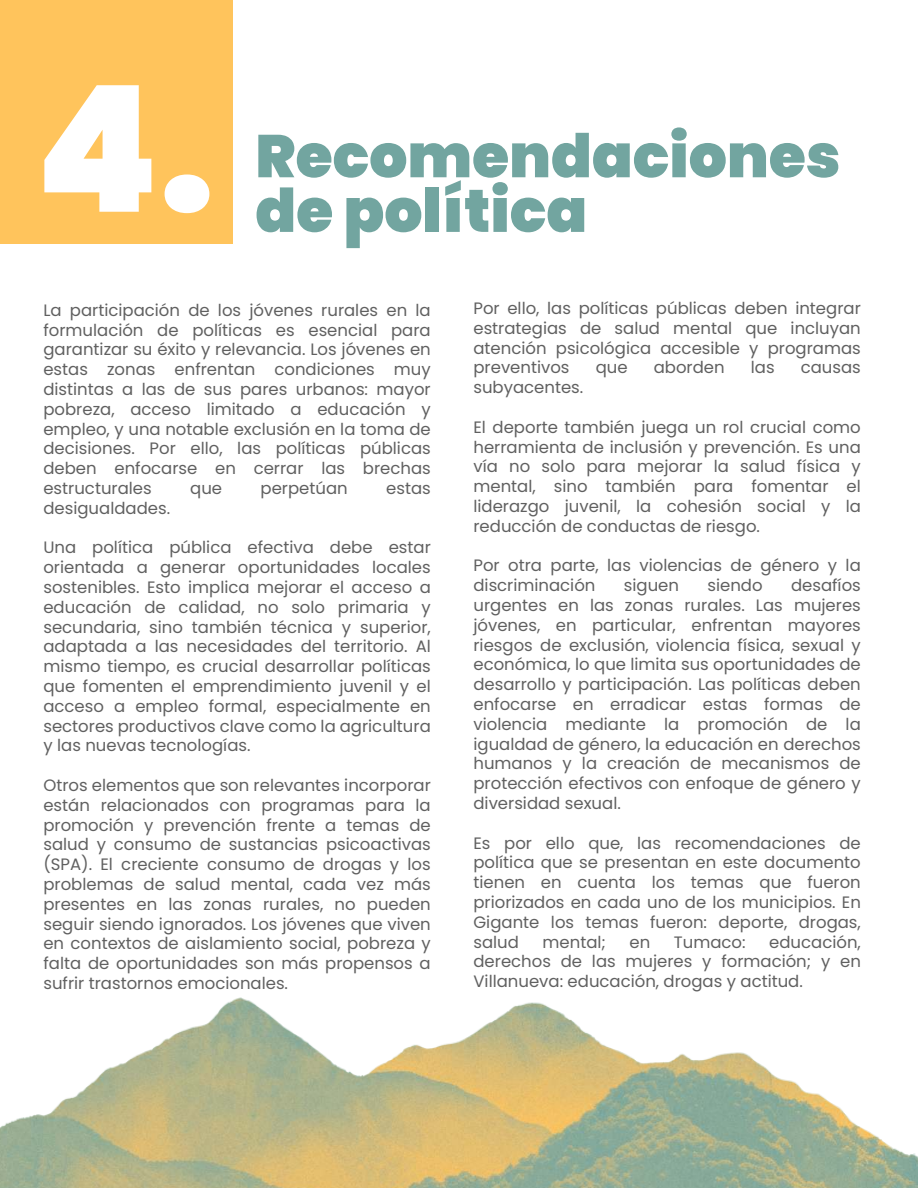
<style>
.page{position:relative;width:918px;height:1188px;background:#fff}
.page>*{position:absolute;margin:0;border:0;box-sizing:border-box;transform-origin:0 0}
.t1{font:900 175.65px "Poppins";color:#fff}
.t2{font:900 60.15px/54.6px "Poppins";color:#72a5a0}
.t3{font:16.5px/19.8px "Poppins";color:#606060;text-align:justify}
</style>
<div class="page">
<div style="left:0;top:0;width:233px;height:244px;background:#ffc45c"></div>
<img style="left:0;top:997px;width:918px;height:191px">
<h1 class="t1" style="left:35px;top:55px;width:181px">4.</h1>
<h2 class="t2" style="left:255px;top:131px;width:587px">Recomendaciones de política</h2>
<p class="t3" style="left:43px;top:300px;width:389px">La participación de los jóvenes rurales en la formulación de políticas es esencial para garantizar su éxito y relevancia. Los jóvenes en estas zonas enfrentan condiciones muy distintas a las de sus pares urbanos: mayor pobreza, acceso limitado a educación y empleo, y una notable exclusión en la toma de decisiones. Por ello, las políticas públicas deben enfocarse en cerrar las brechas estructurales</p>
<p class="t3" style="left:190px;top:479px;width:33px">que</p>
<p class="t3" style="left:261px;top:479px;width:89px">perpetúan</p>
<p class="t3" style="left:386px;top:479px;width:46px">estas</p>
<p class="t3" style="left:43px;top:498px;width:128px">desigualdades.</p>
<p class="t3" style="left:43px;top:538px;width:389px">Una política pública efectiva debe estar orientada a generar oportunidades locales sostenibles. Esto implica mejorar el acceso a educación de calidad, no solo primaria y secundaria, sino también técnica y superior, adaptada a las necesidades del territorio. Al mismo tiempo, es crucial desarrollar políticas que fomenten el emprendimiento juvenil y el acceso a empleo formal, especialmente en sectores productivos clave como la agricultura y las nuevas tecnologías.</p>
<p class="t3" style="left:43px;top:776px;width:389px">Otros elementos que son relevantes incorporar están relacionados con programas para la promoción y prevención frente a temas de salud y consumo de sustancias psicoactivas (SPA). El creciente consumo de drogas y los problemas de salud mental, cada vez más presentes en las zonas rurales, no pueden seguir siendo ignorados. Los jóvenes que viven en contextos de aislamiento social, pobreza y falta de oportunidades son más propensos a sufrir trastornos emocionales.</p>
<p class="t3" style="left:473px;top:299px;width:389px">Por ello, las políticas públicas deben integrar estrategias de salud mental que incluyan atención psicológica accesible y programas preventivos</p>
<p class="t3" style="left:596px;top:358px;width:33px">que</p>
<p class="t3" style="left:654px;top:358px;width:72px">aborden</p>
<p class="t3" style="left:751px;top:358px;width:25px">las</p>
<p class="t3" style="left:801px;top:358px;width:62px">causas</p>
<p class="t3" style="left:473px;top:378px;width:111px">subyacentes.</p>
<p class="t3" style="left:473px;top:417px;width:389px">El deporte también juega un rol crucial como herramienta de inclusión y prevención. Es una vía no solo para mejorar la salud física y mental, sino también para fomentar el liderazgo juvenil, la cohesión social y la reducción de conductas de riesgo.</p>
<p class="t3" style="left:473px;top:556px;width:389px">Por otra parte, las violencias de género y la discriminación</p>
<p class="t3" style="left:473px;top:576px;width:389px;text-indent:318px">desafíos urgentes en las zonas rurales. Las mujeres jóvenes, en particular, enfrentan mayores riesgos de exclusión, violencia física, sexual y económica, lo que limita sus oportunidades de desarrollo y participación. Las políticas deben enfocarse en erradicar estas formas de violencia mediante la promoción de la igualdad de género, la educación en derechos humanos y la creación de mecanismos de protección efectivos con enfoque de género y diversidad sexual.</p>
<p class="t3" style="left:473px;top:833px;width:389px">Es por ello que, las recomendaciones de política que se presentan en este documento tienen en cuenta los temas que fueron priorizados en cada uno de los municipios. En Gigante los temas fueron: deporte, drogas, salud</p>
<p class="t3" style="left:624px;top:576px;width:57px">siguen</p>
<p class="t3" style="left:707px;top:576px;width:57px">siendo</p>
<p class="t3" style="left:473px;top:932px;width:389px;text-indent:296px">educación, derechos de las mujeres y formación; y en Villanueva: educación, drogas y actitud.</p>
<p class="t3" style="left:543px;top:932px;width:65px">mental;</p>
<p class="t3" style="left:630px;top:932px;width:22px">en</p>
<p class="t3" style="left:674px;top:932px;width:73px">Tumaco:</p>
</div>
